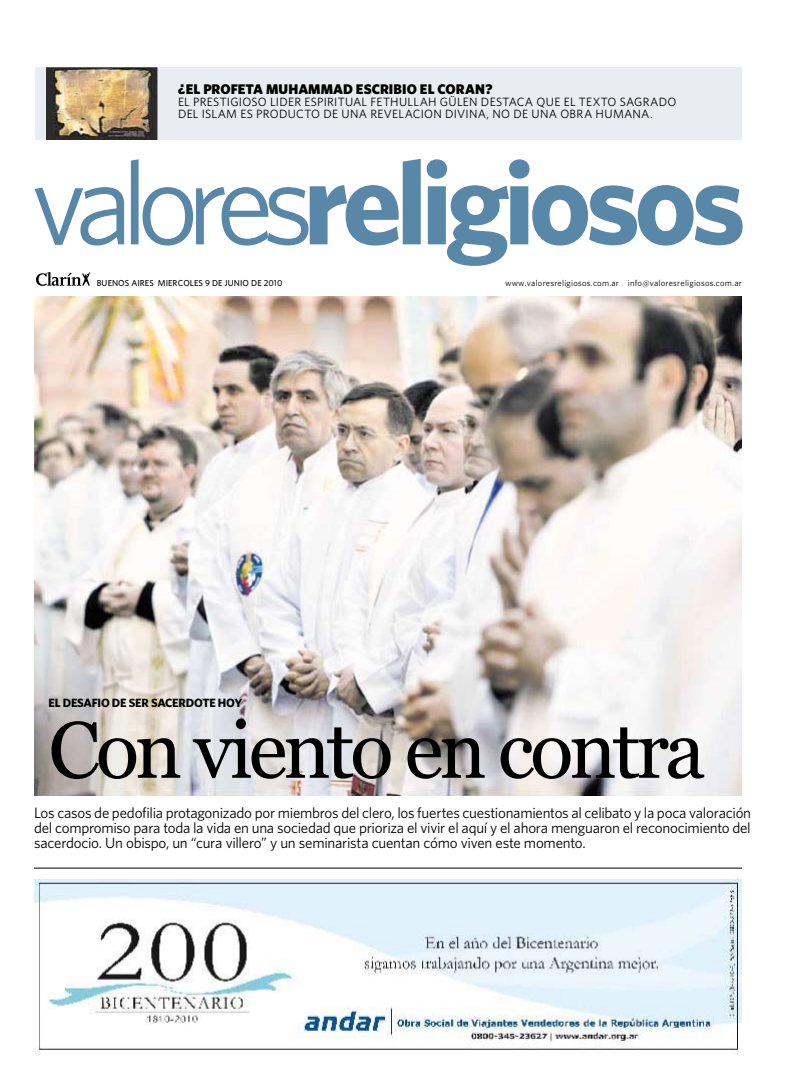
<style>
.page{position:relative;width:802px;height:1088px;background:#fff}
.page>*{position:absolute;margin:0;border:0;box-sizing:border-box;transform-origin:0 0}
.t1{font:700 118.5px "Whitney HTF";letter-spacing:-.05em;color:#5887a8}
.t2{font:80px "Georgia";letter-spacing:-.05em;color:#000}
.t3{font:15px/15px "Whitney HTF";letter-spacing:-.015em;color:#000;text-align:justify}
.t4{font:900 14px "Whitney HTF";letter-spacing:.005em;color:#000}
.t5{font:12px/12px "Whitney HTF";letter-spacing:.02em;color:#000}
.t6{font:700 12px "Whitney HTF";letter-spacing:-.015em;color:#000}
.t7{font:8.7px "Whitney HTF";letter-spacing:.025em;color:#000}
.t8{font:500 8.7px "Whitney HTF";letter-spacing:.01em;color:#000}
.s1{font-weight:400}
</style>
<div class="page">
<svg style="left:36px;top:272px;width:54px;height:14px"></svg>
<img style="left:34px;top:296px;width:708px;height:499px">
<hr style="left:34px;top:868px;width:708px;height:1px;background:#000">
<div style="left:35px;top:67px;width:707px;height:73px;background:#e9ecf1"></div>
<img style="left:46px;top:68px;width:111px;height:72px">
<img style="left:34px;top:879px;width:708px;height:175px">
<p class="t4" style="left:178px;top:80px;width:316px">¿EL PROFETA MUHAMMAD ESCRIBIO EL CORAN?</p>
<p class="t5" style="left:178px;top:95px;width:500px">EL PRESTIGIOSO LIDER ESPIRITUAL FETHULLAH GÜLEN DESTACA QUE EL TEXTO SAGRADO<br>DEL ISLAM ES PRODUCTO DE UNA REVELACION DIVINA, NO DE UNA OBRA HUMANA.</p>
<h1 class="t1" style="left:31px;top:131px;width:717px"><span class="s1">valores</span>religiosos</h1>
<p class="t8" style="left:97px;top:277px;width:187px">BUENOS AIRES MIERCOLES 9 DE JUNIO DE 2010</p>
<p class="t7" style="left:505px;top:278px;width:238px">www.valoresreligiosos.com.ar info@valoresreligiosos.com.ar</p>
<p class="t6" style="left:48px;top:695px;width:195px">EL DESAFIO DE SER SACERDOTE HOY</p>
<h2 class="t2" style="left:48px;top:705px;width:658px">Con viento en contra</h2>
<p class="t3" style="left:34px;top:805px;width:719px">Los casos de pedofilia protagonizado por miembros del clero, los fuertes cuestionamientos al celibato y la poca valoración del compromiso para toda la vida en una sociedad que prioriza el vivir el aquí y el ahora menguaron el reconocimiento del sacerdocio. Un obispo, un “cura villero” y un seminarista cuentan cómo viven este momento.</p>
</div>
